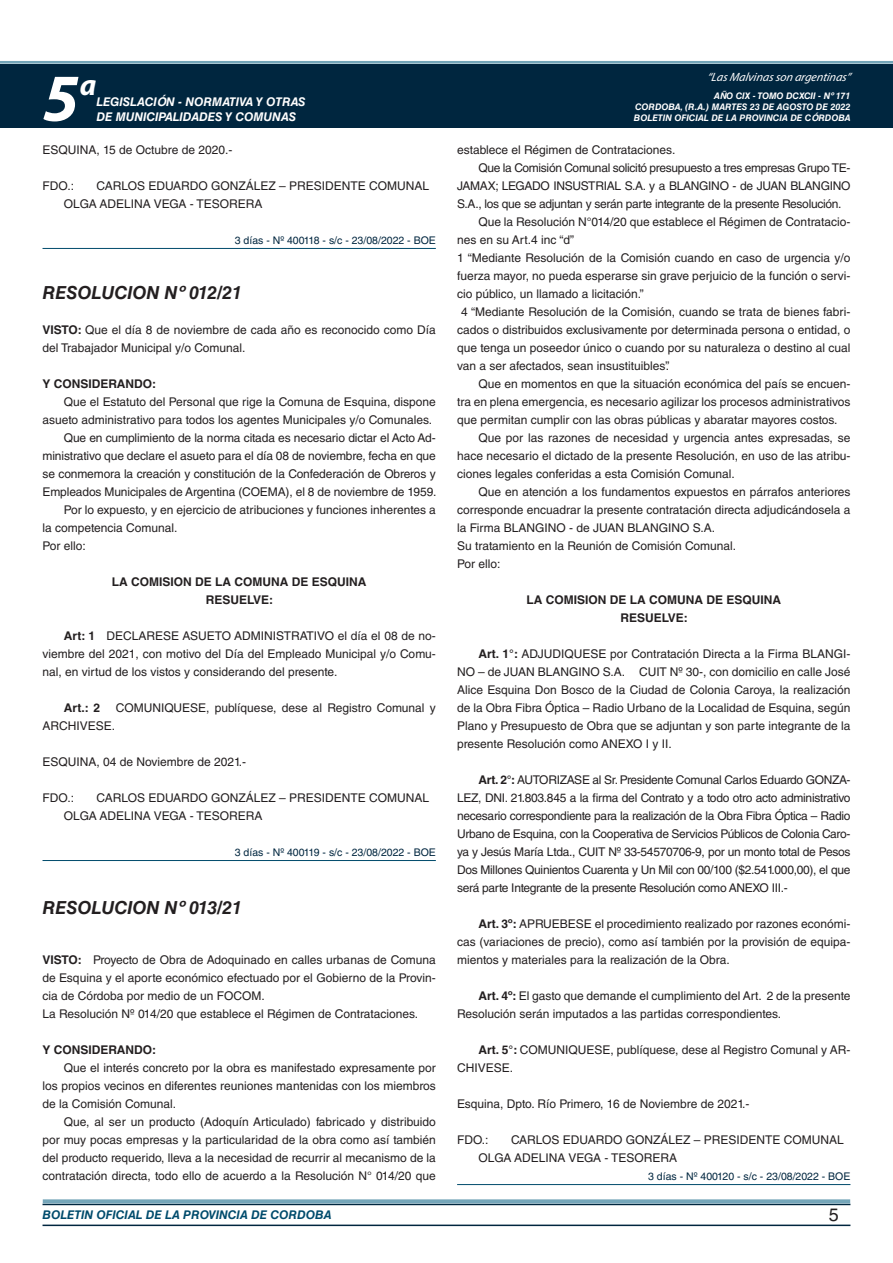
<style>
.page{position:relative;width:893px;height:1263px;background:#fff}
.page>*{position:absolute;margin:0;border:0;box-sizing:border-box;transform-origin:0 0}
.t1{font:italic 700 67.5px "Myriad Pro";color:#fff}
.t2{font:italic 700 30px "Myriad Pro";color:#fff}
.NOMBRE_DE_MINISTERIO{font:italic 700 18px "Helvetica LT Std";color:#231f20}
.t3{font:18px "Helvetica LT Std";color:#231f20}
.TEXTO_BASE{font:12px/18px "Helvetica LT Std";color:#231f20;text-align:justify}
.RESUELVE{font:700 12px "Helvetica LT Std";color:#231f20}
.t4{font:italic 700 12px "Helvetica LT Std";color:#fff}
.t5{font:italic 700 12px "Helvetica LT Std";color:#004b6c}
.TEXTO_BASE-2{font:700 12px "Helvetica LT Std";color:#231f20}
.t6{font:italic 12px "Myriad Pro";color:#fff}
.FECHA_DE_VENCIMIENTO{font:10.5px "Helvetica LT Std";color:#00263f}
.t7{font:italic 700 9px/10.8px "Helvetica LT Std";color:#fff;text-align:justify}
.s1{font-weight:700}
</style>
<div class="page">
<div style="left:0;top:61px;width:893px;height:6px;background:#fff;opacity:.75"></div>
<div style="left:0;top:64px;width:893px;height:64px;background:#00263f"></div>
<hr style="left:43px;top:1224px;width:807px;height:2px;background:#00263f">
<div style="left:42px;top:1198px;width:809px;height:8px;background:#fff;opacity:.75"></div>
<hr style="left:43px;top:248px;width:393px;height:1px;background:#004b6c">
<hr style="left:43px;top:860px;width:393px;height:1px;background:#004b6c">
<hr style="left:457px;top:1184px;width:393px;height:1px;background:#004b6c">
<h1 class="t1" style="left:43px;top:54px;width:38px">5</h1>
<h2 class="t2" style="left:80px;top:66px;width:18px">a</h2>
<p class="t4" style="left:96px;top:95px;width:211px">LEGISLACIÓN - NORMATIVA Y OTRAS</p>
<p class="t4" style="left:96px;top:109px;width:201px">DE MUNICIPALIDADES Y COMUNAS</p>
<p class="TEXTO_BASE" style="left:43px;top:141px;width:191px">ESQUINA, 15 de Octubre de 2020.-</p>
<p class="TEXTO_BASE" style="left:43px;top:177px;width:33px">FDO.:</p>
<p class="TEXTO_BASE" style="left:97px;top:177px;width:334px">CARLOS EDUARDO GONZÁLEZ – PRESIDENTE COMUNAL</p>
<p class="TEXTO_BASE" style="left:64px;top:195px;width:200px">OLGA ADELINA VEGA - TESORERA</p>
<p class="FECHA_DE_VENCIMIENTO" style="left:235px;top:234px;width:203px">3 días - Nº 400118 - s/c - 23/08/2022 - BOE</p>
<p class="NOMBRE_DE_MINISTERIO" style="left:43px;top:282px;width:201px">RESOLUCION Nº 012/21</p>
<p class="TEXTO_BASE" style="left:43px;top:321px;width:395px"><span class="s1">VISTO:</span> Que el día 8 de noviembre de cada año es reconocido como Día del Trabajador Municipal y/o Comunal.</p>
<p class="TEXTO_BASE-2" style="left:43px;top:376px;width:115px">Y CONSIDERANDO:</p>
<p class="TEXTO_BASE" style="left:43px;top:393px;width:395px;text-align:right">Que el Estatuto del Personal que rige la Comuna de Esquina, dispone asueto administrativo para todos los agentes Municipales y/o Comunales.</p>
<p class="TEXTO_BASE" style="left:43px;top:429px;width:396px;text-indent:21px">Que en cumplimiento de la norma citada es necesario dictar el Acto Ad&shy;ministrativo que declare el asueto para el día 08 de noviembre, fecha en que se conmemora la creación y constitución de la Confederación de Obreros y Empleados Municipales de Argentina (COEMA), el 8 de noviembre de 1959.</p>
<p class="TEXTO_BASE" style="left:43px;top:501px;width:395px;text-indent:21px">Por lo expuesto, y en ejercicio de atribuciones y funciones inherentes a la competencia Comunal.</p>
<p class="TEXTO_BASE" style="left:43px;top:537px;width:45px">Por ello:</p>
<p class="RESUELVE" style="left:112px;top:574px;width:256px">LA COMISION DE LA COMUNA DE ESQUINA</p>
<p class="RESUELVE" style="left:206px;top:592px;width:69px">RESUELVE:</p>
<p class="TEXTO_BASE" style="left:43px;top:627px;width:395px;text-indent:21px"><span class="s1">Art: 1</span> DECLARESE ASUETO ADMINISTRATIVO el día el 08 de no&shy;viembre del 2021, con motivo del Día del Empleado Municipal y/o Comu&shy;nal, en virtud de los vistos y considerando del presente.</p>
<p class="TEXTO_BASE-2" style="left:64px;top:700px;width:38px">Art.: 2</p>
<p class="TEXTO_BASE" style="left:116px;top:699px;width:322px">COMUNIQUESE, publíquese, dese al Registro Comunal y</p>
<p class="TEXTO_BASE" style="left:43px;top:717px;width:74px">ARCHIVESE.</p>
<p class="TEXTO_BASE" style="left:43px;top:753px;width:205px">ESQUINA, 04 de Noviembre de 2021.-</p>
<p class="TEXTO_BASE" style="left:43px;top:789px;width:33px">FDO.:</p>
<p class="TEXTO_BASE" style="left:97px;top:789px;width:334px">CARLOS EDUARDO GONZÁLEZ – PRESIDENTE COMUNAL</p>
<p class="TEXTO_BASE" style="left:64px;top:807px;width:200px">OLGA ADELINA VEGA - TESORERA</p>
<p class="FECHA_DE_VENCIMIENTO" style="left:235px;top:846px;width:203px">3 días - Nº 400119 - s/c - 23/08/2022 - BOE</p>
<p class="NOMBRE_DE_MINISTERIO" style="left:43px;top:897px;width:201px">RESOLUCION Nº 013/21</p>
<p class="TEXTO_BASE" style="left:43px;top:951px;width:395px"><span class="s1">VISTO:</span> Proyecto de Obra de Adoquinado en calles urbanas de Comuna de Esquina y el aporte económico efectuado por el Gobierno de la Provin&shy;cia de Córdoba por medio de un FOCOM.</p>
<p class="TEXTO_BASE" style="left:43px;top:1005px;width:377px">La Resolución Nº 014/20 que establece el Régimen de Contrataciones.</p>
<p class="TEXTO_BASE-2" style="left:43px;top:1042px;width:115px">Y CONSIDERANDO:</p>
<p class="TEXTO_BASE" style="left:43px;top:1059px;width:395px;text-indent:21px">Que el interés concreto por la obra es manifestado expresamente por los propios vecinos en diferentes reuniones mantenidas con los miembros de la Comisión Comunal.</p>
<p class="TEXTO_BASE" style="left:43px;top:1113px;width:395px;text-indent:21px">Que, al ser un producto (Adoquín Articulado) fabricado y distribuido por muy pocas empresas y la particularidad de la obra como así también del producto requerido, lleva a la necesidad de recurrir al mecanismo de la contratación directa, todo ello de acuerdo a la Resolución N° 014/20 que</p>
<p class="t6" style="left:707px;top:70px;width:145px">“LasMalvinasson argentinas”</p>
<p class="t7" style="left:634px;top:91px;width:218px;text-indent:80px">AÑO CIX - TOMO DCXCII - Nº 171<br>CORDOBA, (R.A.) MARTES 23 DE AGOSTO DE 2022<br>BOLETIN OFICIAL DE LA PROVINCIA DE CÓRDOBA</p>
<p class="TEXTO_BASE" style="left:457px;top:141px;width:220px">establece el Régimen de Contrataciones.</p>
<p class="TEXTO_BASE" style="left:457px;top:159px;width:395px;text-indent:21px">Que la Comisión Comunal solicitó presupuesto a tres empresas Grupo TE-JAMAX; LEGADO INSUSTRIAL S.A. y a BLANGINO - de JUAN BLANGINO S.A., los que se adjuntan y serán parte integrante de la presente Resolución.</p>
<p class="TEXTO_BASE" style="left:457px;top:213px;width:395px;text-indent:21px">Que la Resolución N°014/20 que establece el Régimen de Contratacio&shy;nes en su Art.4 inc “d”</p>
<p class="TEXTO_BASE" style="left:457px;top:249px;width:395px">1 “Mediante Resolución de la Comisión cuando en caso de urgencia y/o fuerza mayor, no pueda esperarse sin grave perjuicio de la función o servi&shy;cio público, un llamado a licitación.”</p>
<p class="TEXTO_BASE" style="left:457px;top:303px;width:395px;text-indent:4px">4 “Mediante Resolución de la Comisión, cuando se trata de bienes fabri&shy;cados o distribuidos exclusivamente por determinada persona o entidad, o que tenga un poseedor único o cuando por su naturaleza o destino al cual van a ser afectados, sean insustituibles”.</p>
<p class="TEXTO_BASE" style="left:457px;top:375px;width:395px;text-indent:21px">Que en momentos en que la situación económica del país se encuen&shy;tra en plena emergencia, es necesario agilizar los procesos administrativos que permitan cumplir con las obras públicas y abaratar mayores costos.</p>
<p class="TEXTO_BASE" style="left:457px;top:429px;width:395px;text-indent:21px">Que por las razones de necesidad y urgencia antes expresadas, se hace necesario el dictado de la presente Resolución, en uso de las atribu&shy;ciones legales conferidas a esta Comisión Comunal.</p>
<p class="TEXTO_BASE" style="left:457px;top:483px;width:395px;text-indent:21px">Que en atención a los fundamentos expuestos en párrafos anteriores corresponde encuadrar la presente contratación directa adjudicándosela a la Firma BLANGINO - de JUAN BLANGINO S.A.</p>
<p class="TEXTO_BASE" style="left:457px;top:537px;width:280px">Su tratamiento en la Reunión de Comisión Comunal.</p>
<p class="TEXTO_BASE" style="left:457px;top:555px;width:45px">Por ello:</p>
<p class="RESUELVE" style="left:526px;top:592px;width:256px">LA COMISION DE LA COMUNA DE ESQUINA</p>
<p class="RESUELVE" style="left:620px;top:610px;width:69px">RESUELVE:</p>
<p class="TEXTO_BASE" style="left:457px;top:645px;width:395px;text-indent:21px"><span class="s1">Art. 1°:</span> ADJUDIQUESE por Contratación Directa a la Firma BLANGI-NO – de JUAN BLANGINO S.A. CUIT Nº 30-, con domicilio en calle José Alice Esquina Don Bosco de la Ciudad de Colonia Caroya, la realización de la Obra Fibra Óptica – Radio Urbano de la Localidad de Esquina, según Plano y Presupuesto de Obra que se adjuntan y son parte integrante de la presente Resolución como ANEXO I y II.</p>
<p class="TEXTO_BASE" style="left:457px;top:771px;width:395px;text-indent:21px"><span class="s1">Art. 2°:</span> AUTORIZASE al Sr. Presidente Comunal Carlos Eduardo GONZA-LEZ, DNI. 21.803.845 a la firma del Contrato y a todo otro acto administrativo necesario correspondiente para la realización de la Obra Fibra Óptica – Radio Urbano de Esquina, con la Cooperativa de Servicios Públicos de Colonia Caro&shy;ya y Jesús María Ltda., CUIT Nº 33-54570706-9, por un monto total de Pesos Dos Millones Quinientos Cuarenta y Un Mil con 00/100 ($2.541.000,00), el que será parte Integrante de la presente Resolución como ANEXO III.-</p>
<p class="TEXTO_BASE" style="left:457px;top:915px;width:395px;text-indent:21px"><span class="s1">Art. 3º:</span> APRUEBESE el procedimiento realizado por razones económi&shy;cas (variaciones de precio), como así también por la provisión de equipa&shy;mientos y materiales para la realización de la Obra.</p>
<p class="TEXTO_BASE" style="left:457px;top:987px;width:395px;text-indent:21px"><span class="s1">Art. 4º:</span> El gasto que demande el cumplimiento del Art. 2 de la presente<br>Resolución serán imputados a las partidas correspondientes.</p>
<p class="TEXTO_BASE" style="left:457px;top:1041px;width:395px;text-indent:21px"><span class="s1">Art. 5°:</span> COMUNIQUESE, publíquese, dese al Registro Comunal y AR-<br>CHIVESE.</p>
<p class="TEXTO_BASE" style="left:457px;top:1095px;width:294px">Esquina, Dpto. Río Primero, 16 de Noviembre de 2021.-</p>
<p class="TEXTO_BASE" style="left:457px;top:1131px;width:33px">FDO.:</p>
<p class="TEXTO_BASE" style="left:511px;top:1131px;width:334px">CARLOS EDUARDO GONZÁLEZ – PRESIDENTE COMUNAL</p>
<p class="TEXTO_BASE" style="left:478px;top:1149px;width:200px">OLGA ADELINA VEGA - TESORERA</p>
<p class="FECHA_DE_VENCIMIENTO" style="left:648px;top:1170px;width:204px">3 días - Nº 400120 - s/c - 23/08/2022 - BOE</p>
<p class="t5" style="left:43px;top:1208px;width:290px">BOLETIN OFICIAL DE LA PROVINCIA DE CORDOBA</p>
<h3 class="t3" style="left:829px;top:1204px;width:12px">5</h3>
</div>
